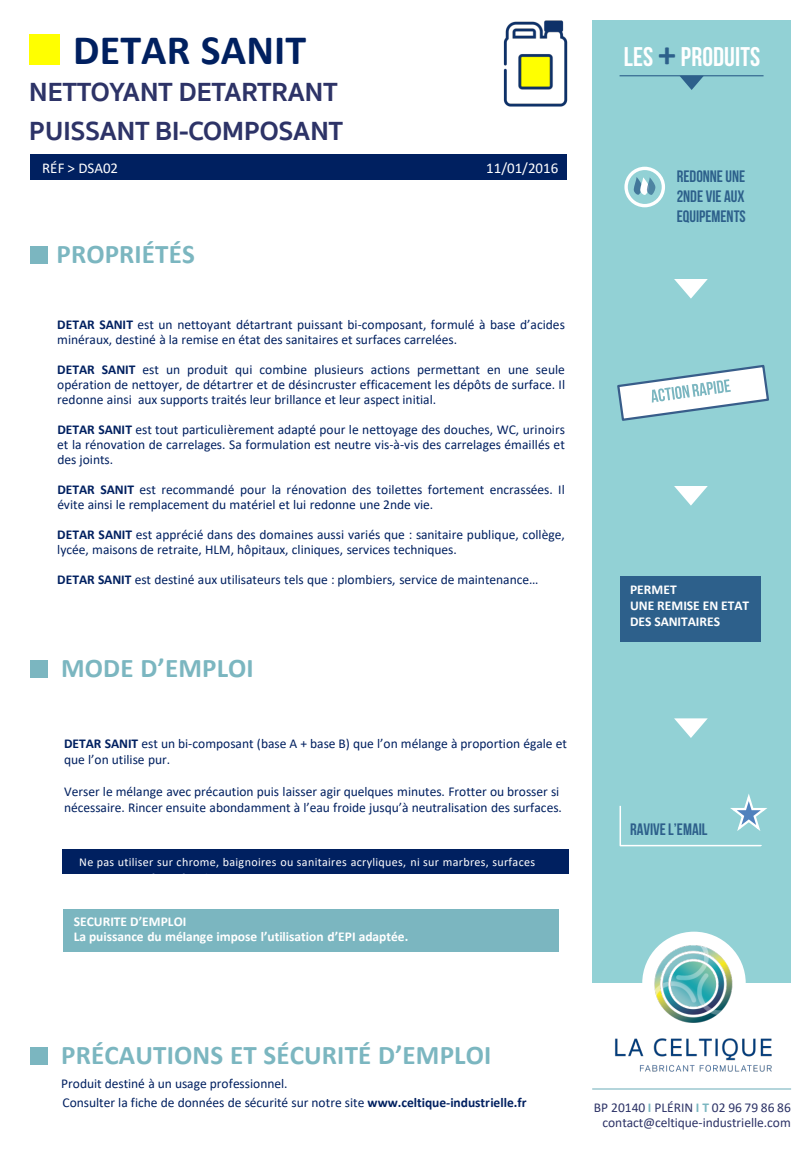
<style>
.page{position:relative;width:810px;height:1170px;background:#fff}
.page>*{position:absolute;margin:0;border:0;box-sizing:border-box;transform-origin:0 0}
.t1{font:700 42px "Calibri";letter-spacing:.005em;color:#002060}
.t2{font:700 27px "Calibri";letter-spacing:.005em;color:#7bb6c0}
.t3{font:700 27px/38.8px "Sukhumvit Set";letter-spacing:.005em;color:#2d3367}
.t4{font:27px "Bebas Neue";letter-spacing:.005em;color:#fff}
.t5{font:16.5px/19.8px "Bebas Neue";color:#2d608b;text-align:justify}
.t6{font:15px "Calibri";color:#fff}
.t7{font:13.5px/15px "Calibri";color:#002060}
.t8{font:700 13.5px/16.2px "Calibri";color:#fff}
.t9{font:13.5px/15px "Calibri";color:#2d3367;text-align:right}
.t10{font:12px "Calibri";letter-spacing:.025em;color:#fff}
.s1{font-weight:700}
.s2{font-family:"Calibri";font-weight:700;font-size:36px;color:#2d608b}
.s3{font-weight:700;color:#7bb6c0}
</style>
<div class="page">
<div style="left:592px;top:20px;width:199px;height:963px;background:#92d1d5"></div>
<div style="left:31px;top:155px;width:536px;height:25px;background:#002060"></div>
<div style="left:62px;top:849px;width:506px;height:25px;background:#002060"></div>
<div style="left:30px;top:34px;width:30px;height:31px;background:#ff0"></div>
<div style="left:63px;top:909px;width:495px;height:43px;background:#7bb6c0"></div>
<img style="left:503px;top:20px;width:65px;height:87px">
<div style="left:30px;top:247px;width:18px;height:17px;background:#7bb6c0"></div>
<div style="left:30px;top:660px;width:18px;height:18px;background:#7bb6c0"></div>
<div style="left:30px;top:1047px;width:18px;height:18px;background:#7bb6c0"></div>
<hr style="left:620px;top:75px;width:144px;height:1px;background:#2d608b">
<svg style="left:680px;top:76px;width:24px;height:14px"></svg>
<svg style="left:633px;top:177px;width:23px;height:18px"></svg>
<div style="left:624px;top:167px;width:41px;height:40px;border:3px solid #fff;border-radius:50%"></div>
<svg style="left:674px;top:279px;width:34px;height:20px"></svg>
<svg style="left:617px;top:365px;width:152px;height:56px"></svg>
<svg style="left:674px;top:486px;width:34px;height:20px"></svg>
<div style="left:620px;top:576px;width:141px;height:65px;background:#2d608b"></div>
<svg style="left:619px;top:794px;width:148px;height:53px"></svg>
<svg style="left:674px;top:718px;width:34px;height:20px"></svg>
<hr style="left:592px;top:1088px;width:199px;height:2px;background:#7bb6c0">
<img style="left:599px;top:931px;width:190px;height:158px">
<h1 class="t1" style="left:73px;top:20px;width:235px">DETAR SANIT</h1>
<p class="t3" style="left:29px;top:73px;width:315px">NETTOYANT DETARTRANT<br>PUISSANT BI-COMPOSANT</p>
<p class="t6" style="left:42px;top:158px;width:77px">RÉF &gt; DSA02</p>
<p class="t6" style="left:486px;top:158px;width:73px">11/01/2016</p>
<p class="t2" style="left:56px;top:235px;width:140px">PROPRIÉTÉS</p>
<p class="t7" style="left:57px;top:317px;width:509px"><span class="s1">DETAR SANIT</span> est un nettoyant détartrant puissant bi-composant, formulé à base d’acides minéraux, destiné à la remise en état des sanitaires et surfaces carrelées.</p>
<p class="t7" style="left:57px;top:362px;width:509px;text-align:justify"><span class="s1">DETAR SANIT</span> est un produit qui combine plusieurs actions permettant en une seule opération de nettoyer, de détartrer et de désincruster efficacement les dépôts de surface. Il redonne ainsi aux supports traités leur brillance et leur aspect initial.</p>
<p class="t7" style="left:57px;top:422px;width:509px;text-align:justify"><span class="s1">DETAR SANIT</span> est tout particulièrement adapté pour le nettoyage des douches, WC, urinoirs et la rénovation de carrelages. Sa formulation est neutre vis-à-vis des carrelages émaillés et des joints.</p>
<p class="t7" style="left:57px;top:481px;width:509px"><span class="s1">DETAR SANIT</span> est recommandé pour la rénovation des toilettes fortement encrassées. Il évite ainsi le remplacement du matériel et lui redonne une 2nde vie.</p>
<p class="t7" style="left:57px;top:526px;width:509px"><span class="s1">DETAR SANIT</span> est apprécié dans des domaines aussi variés que : sanitaire publique, collège, lycée, maisons de retraite, HLM, hôpitaux, cliniques, services techniques.</p>
<p class="t7" style="left:57px;top:571px;width:483px"><span class="s1">DETAR SANIT</span> est destiné aux utilisateurs tels que : plombiers, service de maintenance…</p>
<p class="t2" style="left:61px;top:649px;width:194px">MODE D’EMPLOI</p>
<p class="t7" style="left:64px;top:735px;width:504px;line-height:16.2px"><span class="s1">DETAR SANIT</span> est un bi-composant (base A + base B) que l’on mélange à proportion égale et que l’on utilise pur.</p>
<p class="t7" style="left:64px;top:783px;width:499px;line-height:16.2px">Verser le mélange avec précaution puis laisser agir quelques minutes. Frotter ou brosser si nécessaire. Rincer ensuite abondamment à l’eau froide jusqu’à neutralisation des surfaces.</p>
<p class="t10" style="left:79px;top:854px;width:457px">Ne pas utiliser sur chrome, baignoires ou sanitaires acryliques, ni sur marbres, surfaces</p>
<p class="t8" style="left:74px;top:913px;width:114px">SECURITE D’EMPLOI</p>
<p class="t8" style="left:74px;top:928px;width:336px">La puissance du mélange impose l’utilisation d’EPI adaptée.</p>
<p class="t4" style="left:624px;top:42px;width:138px">LES <span class="s2">+</span> PRODUITS</p>
<p class="t5" style="left:677px;top:167px;width:71px">REDONNE UNE 2NDE VIE AUX EQUIPEMENTS</p>
<p class="t8" style="left:630px;top:581px;width:48px">PERMET</p>
<p class="t8" style="left:630px;top:597px;width:121px">UNE REMISE EN ETAT<br>DES SANITAIRES</p>
<p class="t5" style="left:630px;top:820px;width:79px">RAVIVE L’EMAIL</p>
<p class="t2" style="left:61px;top:1036px;width:432px">PRÉCAUTIONS ET SÉCURITÉ D’EMPLOI</p>
<p class="t7" style="left:62px;top:1094px;width:466px">Consulter la fiche de données de sécurité sur notre site <span class="s1">www.celtique-industrielle.fr</span></p>
<p class="t7" style="left:61px;top:1075px;width:228px">Produit destiné à un usage professionnel.</p>
<p class="t9" style="left:594px;top:1100px;width:198px">BP 20140 <span class="s3">I</span> PLÉRIN <span class="s3">I T</span> 02 96 79 86 86 contact@celtique-industrielle.com</p>
</div>
